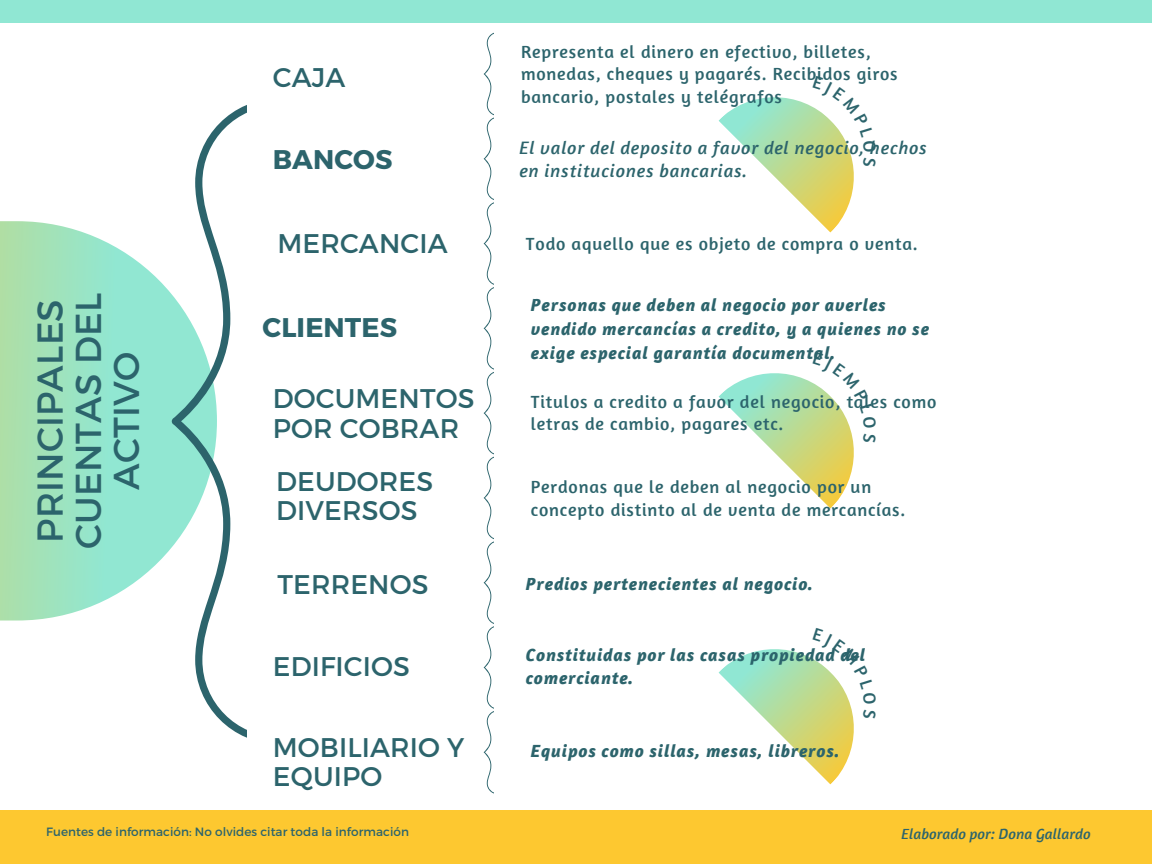
<style>
.page{position:relative;width:1152px;height:864px;background:#fff}
.page>*{position:absolute;margin:0;border:0;box-sizing:border-box;transform-origin:0 0}
.t1{font:36px/38.2px "Montserrat";letter-spacing:.005em;color:#2c646c;text-align:center}
.t2{font:27px/29.2px "Montserrat";letter-spacing:.005em;color:#2c646c}
.t3{font:700 27px "Montserrat";letter-spacing:.005em;color:#2c646c}
.t4{font:italic 18.45px/23px "Amaranth";letter-spacing:.045em;color:#2c646c}
.t5{font:18px/22.5px "Amaranth";letter-spacing:.045em;color:#2c646c}
.t6{font:italic 700 18px/23.7px "Amaranth";letter-spacing:.045em;color:#2c646c}
.t7{font:italic 15px "Amaranth";letter-spacing:.005em;color:#2c646c}
.t8{font:12px "Montserrat";letter-spacing:.005em;color:#2c646c}
</style>
<div class="page">
<svg style="left:0;top:221px;width:172px;height:400px;background:#a5e6c8"></svg>
<svg style="left:172px;top:105px;width:75px;height:633px"></svg>
<div style="left:0;top:0;width:1152px;height:23px;background:#90e7d3"></div>
<div style="left:0;top:811px;width:1152px;height:53px;background:#fdc830"></div>
<svg style="left:484px;top:32px;width:10px;height:762px"></svg>
<svg style="left:718px;top:97px;width:136px;height:136px"></svg>
<svg style="left:718px;top:373px;width:136px;height:136px"></svg>
<svg style="left:718px;top:649px;width:136px;height:136px"></svg>
<h1 class="t1" style="left:29px;top:549px;width:258px;rotate:-90deg">PRINCIPALES<br>CUENTAS DEL<br>ACTIVO</h1>
<h2 class="t2" style="left:273px;top:61px;width:74px">CAJA</h2>
<h2 class="t3" style="left:273px;top:141px;width:121px">BANCOS</h2>
<h2 class="t2" style="left:277px;top:228px;width:172px">MERCANCIA</h2>
<h2 class="t3" style="left:263px;top:310px;width:136px">CLIENTES</h2>
<h2 class="t2" style="left:273px;top:383px;width:203px">DOCUMENTOS<br>POR COBRAR</h2>
<h2 class="t2" style="left:276px;top:465px;width:158px">DEUDORES<br>DIVERSOS</h2>
<h2 class="t2" style="left:277px;top:568px;width:152px">TERRENOS</h2>
<h2 class="t2" style="left:273px;top:650px;width:139px">EDIFICIOS</h2>
<h2 class="t2" style="left:273px;top:731px;width:193px">MOBILIARIO Y<br>EQUIPO</h2>
<p class="t5" style="left:521px;top:40px;width:378px">Representa el dinero en efectivo, billetes, monedas, cheques y pagarés. Recibidos giros bancario, postales y telégrafos</p>
<p class="t4" style="left:519px;top:136px;width:409px">El valor del deposito a favor del negocio, hechos en instituciones bancarias.</p>
<p class="t5" style="left:526px;top:232px;width:393px">Todo aquello que es objeto de compra o venta.</p>
<p class="t6" style="left:531px;top:293px;width:400px">Personas que deben al negocio por averles vendido mercancías a credito, y a quienes no se exige especial garantía documental.</p>
<p class="t5" style="left:531px;top:390px;width:407px">Titulos a credito a favor del negocio, tales como letras de cambio, pagares etc.</p>
<p class="t5" style="left:531px;top:475px;width:376px">Perdonas que le deben al negocio por un concepto distinto al de venta de mercancías.</p>
<p class="t6" style="left:526px;top:572px;width:289px">Predios pertenecientes al negocio.</p>
<p class="t6" style="left:526px;top:643px;width:341px">Constituidas por las casas propiedad del comerciante.</p>
<p class="t6" style="left:531px;top:739px;width:310px">Equipos como sillas, mesas, libreros.</p>
<p class="t8" style="left:46px;top:824px;width:364px">Fuentes de información: No olvides citar toda la información</p>
<p class="t7" style="left:901px;top:824px;width:191px">Elaborado por: Dona Gallardo</p>
</div>
